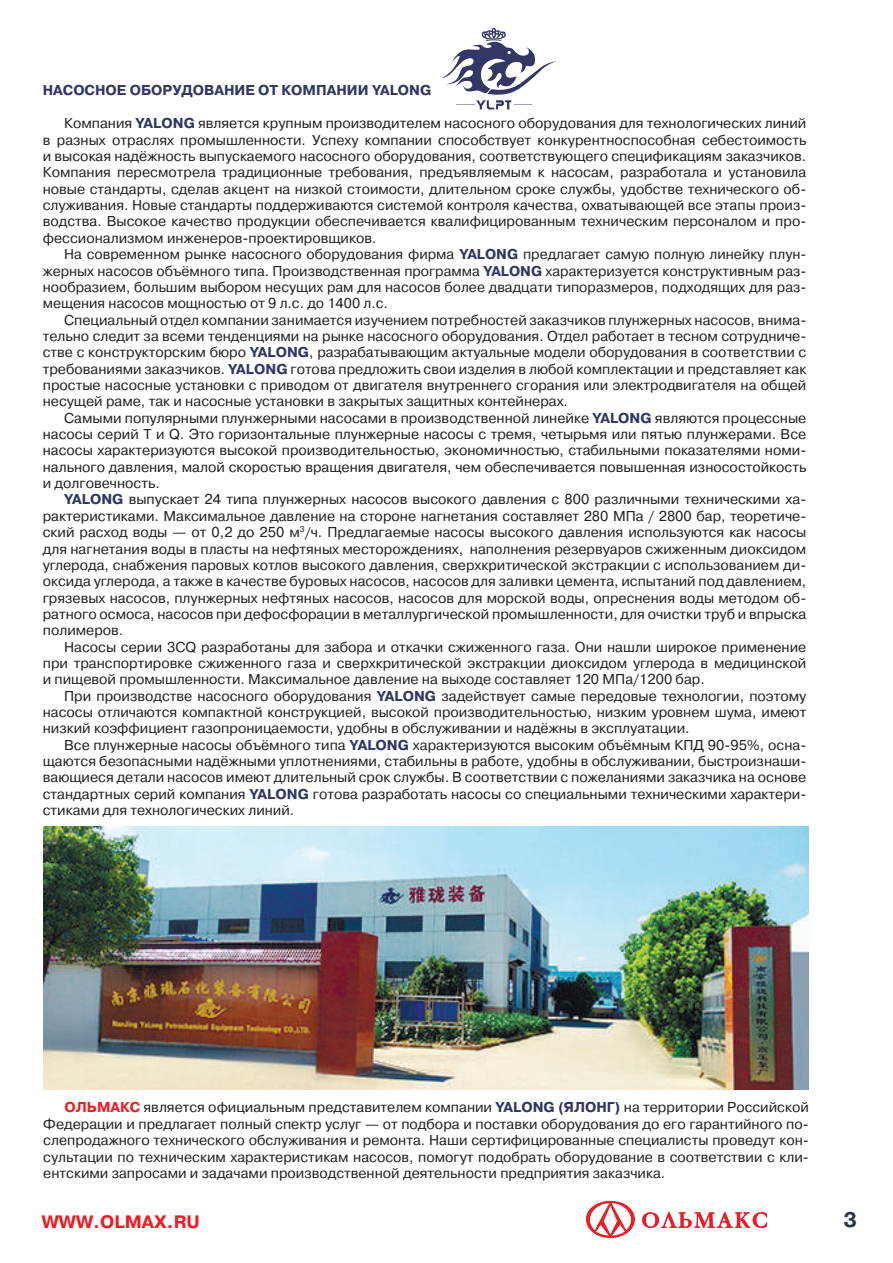
<style>
.page{position:relative;width:893px;height:1263px;background:#fff}
.page>*{position:absolute;margin:0;border:0;box-sizing:border-box;transform-origin:0 0}
.t1{font:700 21px "Pragmatica C";color:#2d3843}
.t2{font:700 18px "Pragmatica C";color:#ee1d23}
.t3{font:14.25px/16.4px "Pragmatica C";color:#231f20;text-align:justify}
.t4{font:700 14.25px "Pragmatica C";color:#303665}
.s1{font-weight:700;color:#303665}
.s2{font-weight:700;color:#ee1d23}
</style>
<div class="page">
<svg style="left:586px;top:1201px;width:181px;height:37px"></svg>
<img style="left:43px;top:827px;width:766px;height:262px">
<svg style="left:441px;top:29px;width:115px;height:80px"></svg>
<p class="t4" style="left:43px;top:82px;width:390px">НАСОСНОЕ ОБОРУДОВАНИЕ ОТ КОМПАНИИ YALONG</p>
<p class="t3" style="left:43px;top:115px;width:765px;text-indent:21px">Компания <span class="s1">YALONG</span> является крупным производителем насосного оборудования для технологических линий в разных отраслях промышленности. Успеху компании способствует конкурентноспособная себестоимость и высокая надёжность выпускаемого насосного оборудования, соответствующего спецификациям заказчиков.<br>Компания пересмотрела традиционные требования, предъявляемым к насосам, разработала и установила новые стандарты, сделав акцент на низкой стоимости, длительном сроке службы, удобстве технического об&shy;служивания. Новые стандарты поддерживаются системой контроля качества, охватывающей все этапы произ&shy;водства. Высокое качество продукции обеспечивается квалифицированным техническим персоналом и про&shy;фессионализмом инженеров-проектировщиков.</p>
<p class="t3" style="left:43px;top:246px;width:765px;text-indent:21px">На современном рынке насосного оборудования фирма <span class="s1">YALONG</span> предлагает самую полную линейку плун&shy;жерных насосов объёмного типа. Производственная программа <span class="s1">YALONG</span> характеризуется конструктивным раз&shy;нообразием, большим выбором несущих рам для насосов более двадцати типоразмеров, подходящих для раз&shy;мещения насосов мощностью от 9 л.с. до 1400 л.с.</p>
<p class="t3" style="left:43px;top:312px;width:765px;text-indent:21px">Специальный отдел компании занимается изучением потребностей заказчиков плунжерных насосов, внима&shy;тельно следит за всеми тенденциями на рынке насосного оборудования. Отдел работает в тесном сотрудниче&shy;стве с конструкторским бюро <span class="s1">YALONG</span>, разрабатывающим актуальные модели оборудования в соответствии с требованиями заказчиков. <span class="s1">YALONG</span> готова предложить свои изделия в любой комплектации и представляет как простые насосные установки с приводом от двигателя внутреннего сгорания или электродвигателя на общей несущей раме, так и насосные установки в закрытых защитных контейнерах.</p>
<p class="t3" style="left:43px;top:410px;width:765px;text-indent:21px">Самыми популярными плунжерными насосами в производственной линейке <span class="s1">YALONG</span> являются процессные насосы серий T и Q. Это горизонтальные плунжерные насосы с тремя, четырьмя или пятью плунжерами. Все насосы характеризуются высокой производительностью, экономичностью, стабильными показателями номи&shy;нального давления, малой скоростью вращения двигателя, чем обеспечивается повышенная износостойкость и долговечность.</p>
<p class="t3" style="left:43px;top:491px;width:765px;text-indent:21px"><span class="s1">YALONG</span> выпускает 24 типа плунжерных насосов высокого давления с 800 различными техническими ха&shy;рактеристиками. Максимальное давление на стороне нагнетания составляет 280 МПа / 2800 бар, теоретиче&shy;ский расход воды — от 0,2 до 250 м<sup>3</sup>/ч. Предлагаемые насосы высокого давления используются как насосы для нагнетания воды в пласты на нефтяных месторождениях, наполнения резервуаров сжиженным диоксидом углерода, снабжения паровых котлов высокого давления, сверхкритической экстракции с использованием ди&shy;оксида углерода, а также в качестве буровых насосов, насосов для заливки цемента, испытаний под давлением, грязевых насосов, плунжерных нефтяных насосов, насосов для морской воды, опреснения воды методом об&shy;ратного осмоса, насосов при дефосфорации в металлургической промышленности, для очистки труб и впрыска полимеров.</p>
<p class="t3" style="left:43px;top:639px;width:765px;text-indent:21px">Насосы серии 3СQ разработаны для забора и откачки сжиженного газа. Они нашли широкое применение при транспортировке сжиженного газа и сверхкритической экстракции диоксидом углерода в медицинской и пищевой промышленности. Максимальное давление на выходе составляет 120 МПа/1200 бар.</p>
<p class="t3" style="left:43px;top:688px;width:765px;text-indent:21px">При производстве насосного оборудования <span class="s1">YALONG</span> задействует самые передовые технологии, поэтому насосы отличаются компактной конструкцией, высокой производительностью, низким уровнем шума, имеют низкий коэффициент газопроницаемости, удобны в обслуживании и надёжны в эксплуатации.</p>
<p class="t3" style="left:43px;top:737px;width:765px;text-indent:21px">Все плунжерные насосы объёмного типа <span class="s1">YALONG</span> характеризуются высоким объёмным КПД 90-95%, осна&shy;щаются безопасными надёжными уплотнениями, стабильны в работе, удобны в обслуживании, быстроизнаши&shy;вающиеся детали насосов имеют длительный срок службы. В соответствии с пожеланиями заказчика на основе стандартных серий компания <span class="s1">YALONG</span> готова разработать насосы со специальными техническими характери&shy;стиками для технологических линий.</p>
<p class="t3" style="left:43px;top:1099px;width:767px;text-indent:21px"><span class="s2">ОЛЬМАКС</span> является официальным представителем компании <span class="s1">YALONG (ЯЛОНГ)</span> на территории Российской Федерации и предлагает полный спектр услуг — от подбора и поставки оборудования до его гарантийного по&shy;слепродажного технического обслуживания и ремонта. Наши сертифицированные специалисты проведут кон&shy;сультации по техническим характеристикам насосов, помогут подобрать оборудование в соответствии с кли&shy;ентскими запросами и задачами производственной деятельности предприятия заказчика.</p>
<p class="t2" style="left:42px;top:1211px;width:160px">WWW.OLMAX.RU</p>
<h1 class="t1" style="left:844px;top:1208px;width:15px">3</h1>
</div>
